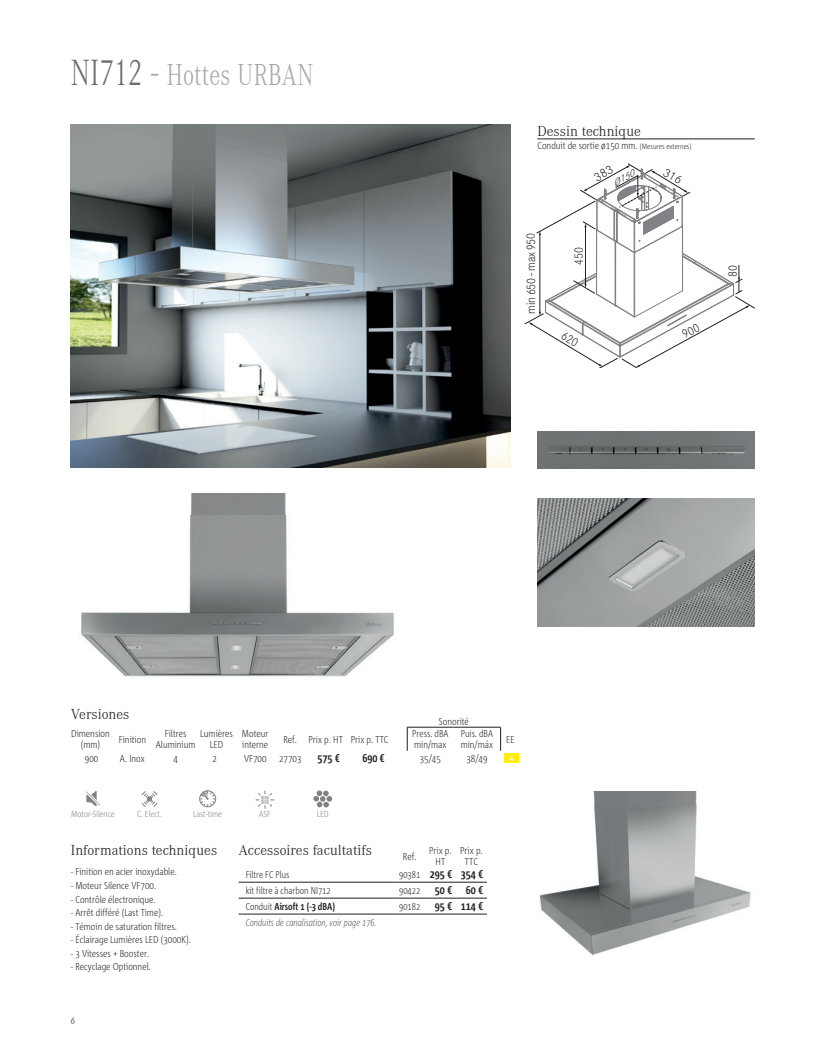
<style>
.page{position:relative;width:815px;height:1063px;background:#fff}
.page>*{position:absolute;margin:0;border:0;box-sizing:border-box;transform-origin:0 0}
.t1{font:300 31.25px "Corporate A";letter-spacing:.02em;color:#a8a9ad;scale:.77 1}
.t2{font:300 15px "Corporate A";color:#231f20}
.t3{font:300 12px "Corporate SBQ";letter-spacing:-.025em;color:#231f20;scale:.9 1}
.t4{font:700 11.25px "Corpid Cd";color:#231f20}
.t5{font:300 10px/11.2px "Corpid Cd";color:#231f20;text-align:center}
.t6{font:300 10px "Corpid Cd";color:#231f20;scale:.95 1}
.t7{font:italic 300 10px "Corpid Cd";color:#57585a;scale:.92 1}
.t8{font:700 10px "Corpid Cd";color:#231f20;scale:.95 1}
.t9{font:300 10px "Corporate A";color:#231f20;scale:.8 1}
.t10{font:italic 300 9.5px "Corporate SBQ";color:#231f20}
.t11{font:300 8.75px "Corpid Cd";color:#808285}
.t12{font:700 6.88px "Corpid Cd";color:#fff;scale:.83 1}
.s1{font-size:37.5px;color:#6c6d70}
.s2{font-size:37.5px}
.s3{font-size:7.5px}
.s4{font-weight:300;font-size:10px}
.s5{font-weight:300}
</style>
<div class="page">
<img style="left:539px;top:792px;width:212px;height:163px">
<img style="left:538px;top:432px;width:217px;height:36px">
<img style="left:537px;top:498px;width:218px;height:129px">
<hr style="left:537px;top:139px;width:218px;height:1px;background:#231f20">
<img style="left:71px;top:124px;width:439px;height:344px">
<hr style="left:407px;top:727px;width:46px;height:1px;background:#231f20">
<svg style="left:407px;top:727px;width:1px;height:24px"></svg>
<hr style="left:453px;top:727px;width:48px;height:1px;background:#231f20">
<svg style="left:500px;top:727px;width:1px;height:24px"></svg>
<div style="left:505px;top:753px;width:14px;height:10px;background:#fff101"></div>
<hr style="left:425px;top:882px;width:31px;height:1px;background:#231f20">
<hr style="left:456px;top:882px;width:31px;height:1px;background:#231f20">
<hr style="left:456px;top:898px;width:31px;height:1px;background:#231f20">
<hr style="left:456px;top:914px;width:31px;height:1px;background:#231f20">
<hr style="left:239px;top:898px;width:156px;height:1px;background:#231f20">
<hr style="left:395px;top:898px;width:30px;height:1px;background:#231f20">
<hr style="left:425px;top:898px;width:31px;height:1px;background:#231f20">
<hr style="left:395px;top:882px;width:30px;height:1px;background:#231f20">
<hr style="left:239px;top:914px;width:156px;height:1px;background:#231f20">
<hr style="left:239px;top:882px;width:156px;height:1px;background:#231f20">
<hr style="left:395px;top:914px;width:30px;height:1px;background:#231f20">
<hr style="left:425px;top:914px;width:31px;height:1px;background:#231f20">
<svg style="left:313px;top:790px;width:19px;height:17px"></svg>
<svg style="left:199px;top:790px;width:17px;height:17px"></svg>
<svg style="left:255px;top:791px;width:19px;height:18px"></svg>
<svg style="left:141px;top:791px;width:17px;height:16px"></svg>
<svg style="left:86px;top:791px;width:14px;height:16px"></svg>
<img style="left:81px;top:493px;width:313px;height:184px">
<svg style="left:524px;top:163px;width:231px;height:205px"></svg>
<h1 class="t1" style="left:71px;top:58px;width:316px"><span class="s1">NI712</span> <span class="s2">-</span> Hottes URBAN</h1>
<h2 class="t2" style="left:537px;top:123px;width:105px">Dessin technique</h2>
<p class="t5" style="left:537px;top:140px;width:156px">Conduit de sortie ø150 mm. <span class="s3">(Mesures externes)</span></p>
<p class="t3" style="left:524px;top:314px;width:91px;rotate:-90deg">min 650 - max 950</p>
<p class="t3" style="left:572px;top:264px;width:21px;rotate:-90deg">450</p>
<p class="t10" style="left:611px;top:179px;width:24px;rotate:-28deg">Ø150</p>
<p class="t3" style="left:726px;top:277px;width:15px;rotate:-90deg">80</p>
<h2 class="t2" style="left:71px;top:706px;width:60px">Versiones</h2>
<p class="t5" style="left:439px;top:716px;width:32px">Sonorité</p>
<p class="t5" style="left:71px;top:728px;width:40px">Dimension (mm)</p>
<p class="t5" style="left:119px;top:734px;width:29px">Finition</p>
<p class="t5" style="left:156px;top:728px;width:41px">Filtres<br>Aluminium</p>
<p class="t5" style="left:200px;top:728px;width:34px">Lumières<br>LED</p>
<p class="t5" style="left:242px;top:728px;width:28px;text-align:left">Moteur interne</p>
<p class="t5" style="left:283px;top:734px;width:107px">Ref. Prix p. HT Prix p. TTC</p>
<p class="t5" style="left:412px;top:728px;width:38px;text-align:left">Press. dBA min/max</p>
<p class="t5" style="left:461px;top:728px;width:34px;text-align:left">Puis. dBA min/máx</p>
<p class="t5" style="left:506px;top:734px;width:10px">EE</p>
<p class="t5" style="left:85px;top:753px;width:15px">900</p>
<p class="t5" style="left:120px;top:753px;width:27px">A. Inox</p>
<p class="t5" style="left:173px;top:753px;width:6px">4</p>
<p class="t5" style="left:213px;top:753px;width:6px">2</p>
<p class="t5" style="left:244px;top:753px;width:59px">VF700 27703</p>
<p class="t4" style="left:317px;top:752px;width:24px">575 €</p>
<p class="t4" style="left:362px;top:752px;width:24px">690 €</p>
<p class="t5" style="left:420px;top:753px;width:23px">35/45</p>
<p class="t5" style="left:466px;top:753px;width:23px">38/49</p>
<p class="t12" style="left:510px;top:754px;width:5px">A</p>
<p class="t11" style="left:71px;top:809px;width:45px">Motor-Silence</p>
<p class="t11" style="left:137px;top:809px;width:26px">C. Elect.</p>
<p class="t11" style="left:193px;top:809px;width:30px">Last-time</p>
<p class="t11" style="left:259px;top:809px;width:13px">ASF</p>
<p class="t11" style="left:317px;top:809px;width:13px">LED</p>
<h2 class="t2" style="left:71px;top:842px;width:148px">Informations techniques</h2>
<p class="t5" style="left:71px;top:866px;width:107px">- Finition en acier inoxydable.</p>
<p class="t5" style="left:71px;top:880px;width:87px">- Moteur Silence VF700.</p>
<p class="t5" style="left:71px;top:894px;width:86px">- Contrôle électronique.</p>
<p class="t5" style="left:71px;top:907px;width:94px">- Arrêt différé (Last Time).</p>
<p class="t5" style="left:71px;top:921px;width:108px">- Témoin de saturation filtres.</p>
<p class="t5" style="left:71px;top:934px;width:122px">- Éclairage Lumières LED (3000K).</p>
<p class="t5" style="left:71px;top:948px;width:80px">- 3 Vitesses + Booster.</p>
<p class="t5" style="left:71px;top:961px;width:82px">- Recyclage Optionnel.</p>
<p class="t9" style="left:71px;top:1015px;width:7px">6</p>
<h2 class="t2" style="left:239px;top:842px;width:135px">Accessoires facultatifs</h2>
<p class="t5" style="left:403px;top:851px;width:15px">Ref.</p>
<p class="t5" style="left:429px;top:845px;width:24px">Prix p.<br>HT</p>
<p class="t5" style="left:460px;top:845px;width:24px">Prix p.<br>TTC</p>
<p class="t6" style="left:246px;top:869px;width:48px">Filtre FC Plus</p>
<p class="t4" style="left:399px;top:868px;width:86px"><span class="s4">90381</span> 295 € 354 €</p>
<p class="t6" style="left:246px;top:885px;width:91px">kit filtre à charbon NI712</p>
<p class="t6" style="left:399px;top:885px;width:24px">90422</p>
<p class="t4" style="left:435px;top:884px;width:50px">50 € 60 €</p>
<p class="t8" style="left:246px;top:901px;width:96px"><span class="s5">Conduit</span> Airsoft 1 (-3 dBA)</p>
<p class="t6" style="left:399px;top:901px;width:24px">90182</p>
<p class="t4" style="left:435px;top:900px;width:50px">95 € 114 €</p>
<p class="t7" style="left:246px;top:917px;width:144px">Conduits de canalisation, voir page 176.</p>
</div>
